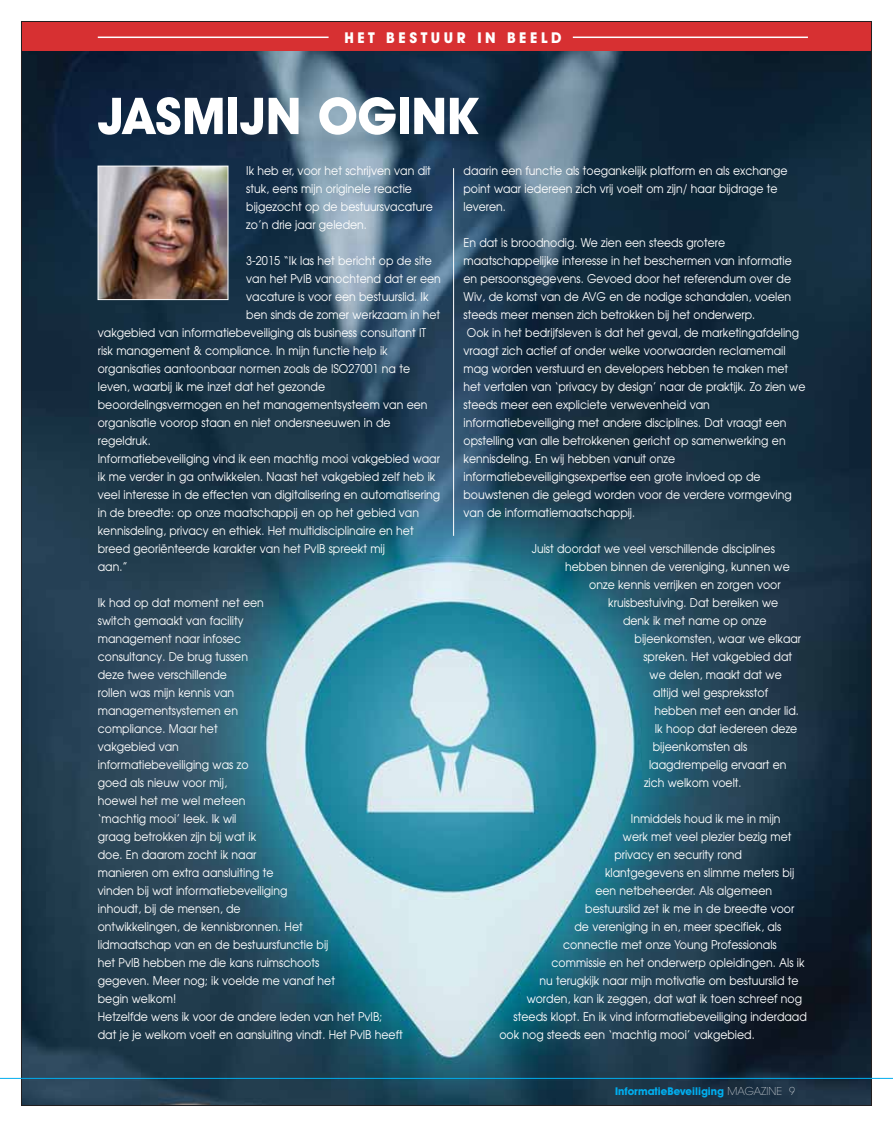
<style>
.page{position:relative;width:893px;height:1127px;background:#fff}
.page>*{position:absolute;margin:0;border:0;box-sizing:border-box;transform-origin:0 0}
.t1{font:700 51px "Avant Garde IT Cby BT";color:#fff}
.t2{font:700 15px "Avant Garde IT Cby BT";letter-spacing:.24em;color:#fff}
.t3{font:12px/18px "Avant Garde";color:#fff;scale:.91 1}
.t4{font:700 10.8px "Avant Garde IT Cby BT";color:#00aeef}
.s1{font-family:"Avant Garde";font-weight:200;color:#fff}
</style>
<div class="page">
<img style="left:23px;top:51px;width:847px;height:1053px">
<div style="left:21px;top:21px;width:851px;height:30px;background:#d73032"></div>
<hr style="left:98px;top:37px;width:231px;height:1px;background:#fff">
<hr style="left:573px;top:37px;width:235px;height:1px;background:#fff">
<hr style="left:453px;top:168px;width:1px;height:368px;background:#fff">
<hr style="left:0;top:1078px;width:893px;height:1px;background:#00aeef">
<img style="left:100px;top:168px;width:126px;height:130px">
<div style="left:98px;top:166px;width:130px;height:134px;border:1px solid #fff"></div>
<p class="t2" style="left:344px;top:32px;width:219px">HET BESTUUR IN BEELD</p>
<h1 class="t1" style="left:98px;top:97px;width:381px">JASMIJN OGINK</h1>
<p class="t3" style="left:246px;top:162px;width:207px">Ik heb er, voor het schrijven van dit stuk, eens mijn originele reactie bijgezocht op de bestuursvacature zo’n drie jaar geleden.</p>
<p class="t3" style="left:246px;top:252px;width:206px">3-2015 “Ik las het bericht op de site</p>
<p class="t3" style="left:246px;top:270px;width:215px">van het PvIB vanochtend dat er een</p>
<p class="t3" style="left:246px;top:288px;width:202px">vacature is voor een bestuurslid. Ik</p>
<p class="t3" style="left:246px;top:306px;width:215px">ben sinds de zomer werkzaam in het</p>
<p class="t3" style="left:98px;top:324px;width:362px">vakgebied van informatiebeveiliging als business consultant IT</p>
<p class="t3" style="left:98px;top:342px;width:320px">risk management &amp; compliance. In mijn functie help ik</p>
<p class="t3" style="left:98px;top:360px;width:345px">organisaties aantoonbaar normen zoals de ISO27001 na te</p>
<p class="t3" style="left:98px;top:378px;width:251px">leven, waarbij ik me inzet dat het gezonde</p>
<p class="t3" style="left:98px;top:396px;width:364px">beoordelingsvermogen en het managementsysteem van een</p>
<p class="t3" style="left:98px;top:414px;width:323px">organisatie voorop staan en niet ondersneeuwen in de</p>
<p class="t3" style="left:98px;top:432px;width:60px">regeldruk.</p>
<p class="t3" style="left:98px;top:450px;width:378px">Informatiebeveiliging vind ik een machtig mooi vakgebied waar</p>
<p class="t3" style="left:98px;top:468px;width:372px">ik me verder in ga ontwikkelen. Naast het vakgebied zelf heb ik</p>
<p class="t3" style="left:98px;top:486px;width:378px">veel interesse in de effecten van digitalisering en automatisering</p>
<p class="t3" style="left:98px;top:504px;width:354px">in de breedte: op onze maatschappij en op het gebied van</p>
<p class="t3" style="left:98px;top:522px;width:349px">kennisdeling, privacy en ethiek. Het multidisciplinaire en het</p>
<p class="t3" style="left:98px;top:540px;width:317px">breed georiënteerde karakter van het PvIB spreekt mij</p>
<p class="t3" style="left:98px;top:558px;width:34px">aan.”</p>
<p class="t3" style="left:98px;top:594px;width:337px">Ik had op dat moment net een<br>switch gemaakt van facility<br>management naar infosec<br>consultancy. De brug tussen<br>deze twee verschillende<br>rollen was mijn kennis van<br>managementsystemen en<br>compliance. Maar het<br>vakgebied van<br>informatiebeveiliging was zo<br>goed als nieuw voor mij,<br>hoewel het me wel meteen<br>‘machtig mooi’ leek. Ik wil<br>graag betrokken zijn bij wat ik<br>doe. En daarom zocht ik naar<br>manieren om extra aansluiting te<br>vinden bij wat informatiebeveiliging<br>inhoudt, bij de mensen, de<br>ontwikkelingen, de kennisbronnen. Het<br>lidmaatschap van en de bestuursfunctie bij<br>het PvIB hebben me die kans ruimschoots<br>gegeven. Meer nog; ik voelde me vanaf het<br>begin welkom!<br>Hetzelfde wens ik voor de andere leden van het PvIB; dat je je welkom voelt en aansluiting vindt. Het PvIB heeft</p>
<p class="t3" style="left:463px;top:162px;width:358px">daarin een functie als toegankelijk platform en als exchange point waar iedereen zich vrij voelt om zijn/ haar bijdrage te leveren.</p>
<p class="t3" style="left:463px;top:234px;width:377px">En dat is broodnodig. We zien een steeds grotere maatschappelijke interesse in het beschermen van informatie en persoonsgegevens. Gevoed door het referendum over de Wiv, de komst van de AVG en de nodige schandalen, voelen steeds meer mensen zich betrokken bij het onderwerp.<br>Ook in het bedrijfsleven is dat het geval, de marketingafdeling vraagt zich actief af onder welke voorwaarden reclamemail mag worden verstuurd en developers hebben te maken met het vertalen van ‘privacy by design’ naar de praktijk. Zo zien we steeds meer een expliciete verwevenheid van informatiebeveiliging met andere disciplines. Dat vraagt een opstelling van alle betrokkenen gericht op samenwerking en kennisdeling. En wij hebben vanuit onze informatiebeveiligingsexpertise een grote invloed op de bouwstenen die gelegd worden voor de verdere vormgeving van de informatiemaatschappij.</p>
<p class="t3" style="left:532px;top:540px;width:269px">Juist doordat we veel verschillende disciplines</p>
<p class="t3" style="left:565px;top:558px;width:248px">hebben binnen de vereniging, kunnen we</p>
<p class="t3" style="left:589px;top:576px;width:212px">onze kennis verrijken en zorgen voor</p>
<p class="t3" style="left:608px;top:594px;width:188px">kruisbestuiving. Dat bereiken we</p>
<p class="t3" style="left:623px;top:612px;width:159px">denk ik met name op onze</p>
<p class="t3" style="left:634px;top:630px;width:185px">bijeenkomsten, waar we elkaar</p>
<p class="t3" style="left:643px;top:648px;width:165px">spreken. Het vakgebied dat</p>
<p class="t3" style="left:650px;top:666px;width:147px">we delen, maakt dat we</p>
<p class="t3" style="left:653px;top:684px;width:128px">altijd wel gespreksstof</p>
<p class="t3" style="left:654px;top:702px;width:160px">hebben met een ander lid.</p>
<p class="t3" style="left:655px;top:720px;width:158px">Ik hoop dat iedereen deze</p>
<p class="t3" style="left:653px;top:738px;width:105px">bijeenkomsten als</p>
<p class="t3" style="left:649px;top:756px;width:153px">laagdrempelig ervaart en</p>
<p class="t3" style="left:644px;top:774px;width:109px">zich welkom voelt.</p>
<p class="t3" style="left:631px;top:810px;width:166px">Inmiddels houd ik me in mijn</p>
<p class="t3" style="left:623px;top:828px;width:187px">werk met veel plezier bezig met</p>
<p class="t3" style="left:614px;top:846px;width:142px">privacy en security rond</p>
<p class="t3" style="left:605px;top:864px;width:209px">klantgegevens en slimme meters bij</p>
<p class="t3" style="left:595px;top:882px;width:196px">een netbeheerder. Als algemeen</p>
<p class="t3" style="left:585px;top:900px;width:231px">bestuurslid zet ik me in de breedte voor</p>
<p class="t3" style="left:574px;top:918px;width:229px">de vereniging in en, meer specifiek, als</p>
<p class="t3" style="left:563px;top:936px;width:236px">connectie met onze Young Professionals</p>
<p class="t3" style="left:552px;top:954px;width:280px">commissie en het onderwerp opleidingen. Als ik</p>
<p class="t3" style="left:539px;top:972px;width:286px">nu terugkijk naar mijn motivatie om bestuurslid te</p>
<p class="t3" style="left:527px;top:990px;width:304px">worden, kan ik zeggen, dat wat ik toen schreef nog</p>
<p class="t3" style="left:514px;top:1008px;width:324px">steeds klopt. En ik vind informatiebeveiliging inderdaad</p>
<p class="t3" style="left:499px;top:1026px;width:282px">ook nog steeds een ‘machtig mooi’ vakgebied.</p>
<p class="t4" style="left:615px;top:1087px;width:182px">InformatieBeveiliging <span class="s1">MAGAZINE 9</span></p>
</div>
